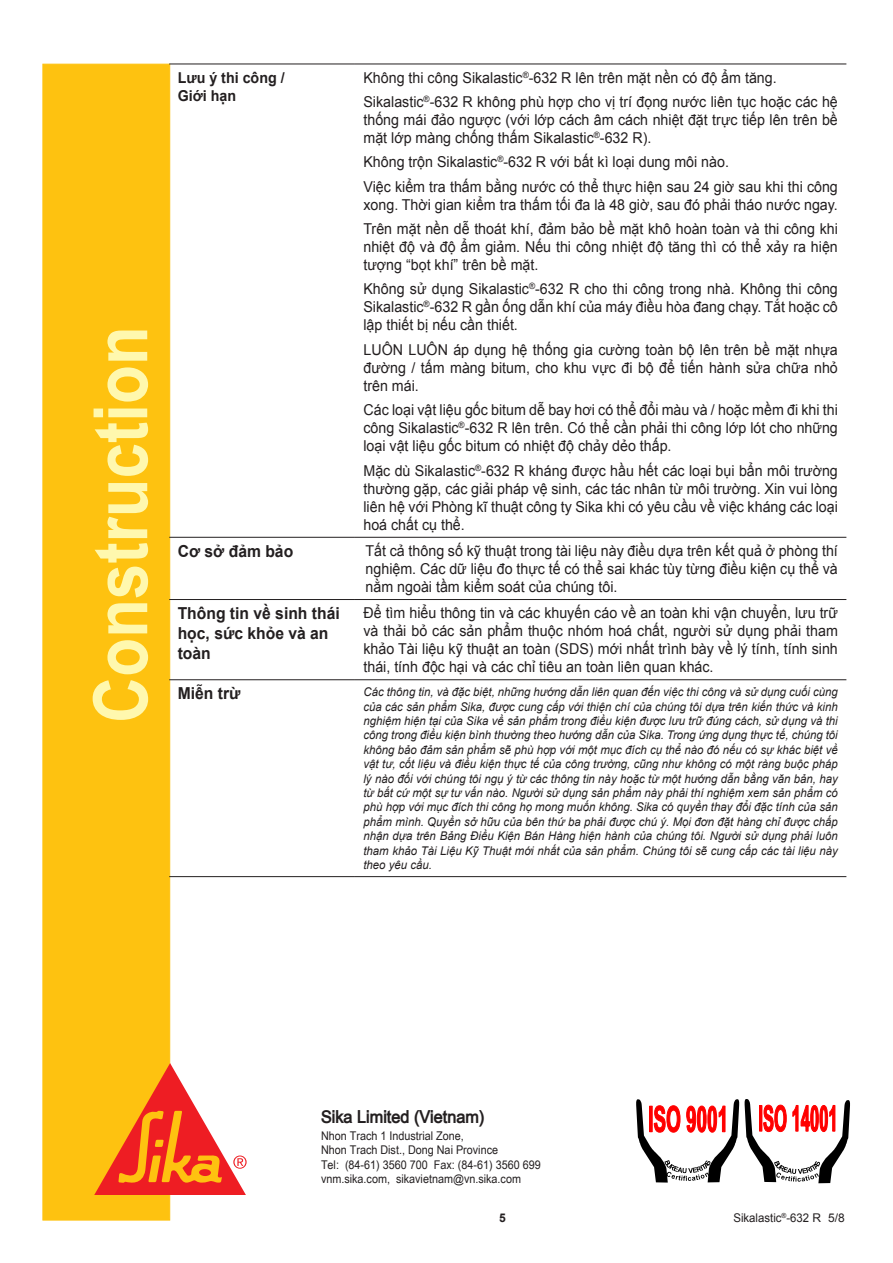
<style>
.page{position:relative;width:893px;height:1263px;background:#fff}
.page>*{position:absolute;margin:0;border:0;box-sizing:border-box;transform-origin:0 0}
.t1{font:700 75px "Arial";color:#fff8ae;scale:.85 1}
.t2{font:18px "VNI Arial Bold";color:#231f20}
.Sika_Topic{font:700 16.5px/19.8px "Arial";color:#231f20;scale:.95 1}
.Sika_Topic-2{font:15px/18px "Arial";color:#231f20;text-align:justify;scale:.95 1}
.Sika_Detail{font:15px/18px "Arial";color:#231f20;text-align:justify;scale:.95 1}
.Sika_Topic-3{font:700 15px "Arial";color:#231f20;scale:.95 1}
.t3{font:italic 12px/14.4px "Arial";color:#231f20;text-align:justify;scale:.95 1}
.t4{font:12px/14.4px "VNI Arial";color:#231f20}
.Sika_Detail-2{font:12px "Arial";color:#231f20;scale:.95 1}
.t5{font:700 12px "Arial";color:#231f20}
</style>
<div class="page">
<div style="left:43px;top:64px;width:127px;height:1156px;background:#fec210;border:1px solid #fec210"></div>
<svg style="left:94px;top:1063px;width:153px;height:132px"></svg>
<svg style="left:636px;top:1099px;width:103px;height:83px"></svg>
<svg style="left:745px;top:1099px;width:105px;height:84px"></svg>
<hr style="left:169px;top:599px;width:186px;height:1px;background:#231f20">
<hr style="left:355px;top:599px;width:491px;height:1px;background:#231f20">
<hr style="left:169px;top:679px;width:186px;height:1px;background:#231f20">
<hr style="left:355px;top:679px;width:491px;height:1px;background:#231f20">
<hr style="left:169px;top:876px;width:186px;height:1px;background:#231f20">
<hr style="left:355px;top:876px;width:491px;height:1px;background:#231f20">
<hr style="left:169px;top:537px;width:186px;height:1px;background:#231f20">
<hr style="left:355px;top:537px;width:491px;height:1px;background:#231f20">
<hr style="left:169px;top:64px;width:186px;height:1px;background:#231f20">
<hr style="left:355px;top:64px;width:491px;height:1px;background:#231f20">
<h1 class="t1" style="left:71px;top:723px;width:468px;rotate:-90deg">Construction</h1>
<p class="Sika_Topic-3" style="left:178px;top:67px;width:114px">Lưu ý thi công /</p>
<p class="Sika_Topic-3" style="left:178px;top:85px;width:63px">Giới hạn</p>
<p class="Sika_Topic-2" style="left:363px;top:68px;width:437px">Không thi công Sikalastic<sup>®</sup>-632 R lên trên mặt nền có độ ẩm tăng.</p>
<p class="Sika_Topic-2" style="left:363px;top:93px;width:501px">Sikalastic<sup>®</sup>-632 R không phù hợp cho vị trí đọng nước liên tục hoặc các hệ thống mái đảo ngược (với lớp cách âm cách nhiệt đặt trực tiếp lên trên bề mặt lớp màng chống thấm Sikalastic<sup>®</sup>-632 R).</p>
<p class="Sika_Topic-2" style="left:363px;top:153px;width:386px">Không trộn Sikalastic<sup>®</sup>-632 R với bất kì loại dung môi nào.</p>
<p class="Sika_Topic-2" style="left:363px;top:178px;width:501px">Việc kiểm tra thấm bằng nước có thể thực hiện sau 24 giờ sau khi thi công xong. Thời gian kiểm tra thấm tối đa là 48 giờ, sau đó phải tháo nước ngay.</p>
<p class="Sika_Topic-2" style="left:363px;top:220px;width:501px">Trên mặt nền dễ thoát khí, đảm bảo bề mặt khô hoàn toàn và thi công khi nhiệt độ và độ ẩm giảm. Nếu thi công nhiệt độ tăng thì có thể xảy ra hiện tượng “bọt khí” trên bề mặt.</p>
<p class="Sika_Topic-2" style="left:363px;top:280px;width:501px">Không sử dụng Sikalastic<sup>®</sup>-632 R cho thi công trong nhà. Không thi công Sikalastic<sup>®</sup>-632 R gần ống dẫn khí của máy điều hòa đang chạy. Tắt hoặc cô lập thiết bị nếu cần thiết.</p>
<p class="Sika_Topic-2" style="left:363px;top:341px;width:501px">LUÔN LUÔN áp dụng hệ thống gia cường toàn bộ lên trên bề mặt nhựa đường / tấm màng bitum, cho khu vực đi bộ để tiến hành sửa chữa nhỏ trên mái.</p>
<p class="Sika_Topic-2" style="left:363px;top:401px;width:501px">Các loại vật liệu gốc bitum dễ bay hơi có thể đổi màu và / hoặc mềm đi khi thi công Sikalastic<sup>®</sup>-632 R lên trên. Có thể cần phải thi công lớp lót cho những loại vật liệu gốc bitum có nhiệt độ chảy dẻo thấp.</p>
<p class="Sika_Topic-2" style="left:363px;top:461px;width:501px">Mặc dù Sikalastic<sup>®</sup>-632 R kháng được hầu hết các loại bụi bẩn môi trường thường gặp, các giải pháp vệ sinh, các tác nhân từ môi trường. Xin vui lòng liên hệ với Phòng kĩ thuật công ty Sika khi có yêu cầu về việc kháng các loại hoá chất cụ thể.</p>
<p class="Sika_Topic" style="left:178px;top:542px;width:123px">Cơ sở đảm bảo</p>
<p class="Sika_Detail" style="left:366px;top:542px;width:499px">Tất cả thông số kỹ thuật trong tài liệu này điều dựa trên kết quả ở phòng thí nghiệm. Các dữ liệu đo thực tế có thể sai khác tùy từng điều kiện cụ thể và nằm ngoài tầm kiểm soát của chúng tôi.</p>
<p class="Sika_Topic" style="left:178px;top:604px;width:172px">Thông tin về sinh thái học, sức khỏe và an toàn</p>
<p class="Sika_Topic-2" style="left:363px;top:604px;width:501px">Để tìm hiểu thông tin và các khuyến cáo về an toàn khi vận chuyển, lưu trữ và thải bỏ các sản phẩm thuộc nhóm hoá chất, người sử dụng phải tham khảo Tài liệu kỹ thuật an toàn (SDS) mới nhất trình bày về lý tính, tính sinh thái, tính độc hại và các chỉ tiêu an toàn liên quan khác.</p>
<p class="Sika_Topic" style="left:178px;top:684px;width:68px">Miễn trừ</p>
<p class="t3" style="left:363px;top:685px;width:501px">Các thông tin, và đặc biệt, những hướng dẫn liên quan đến việc thi công và sử dụng cuối cùng của các sản phẩm Sika, được cung cấp với thiện chí của chúng tôi dựa trên kiến thức và kinh nghiệm hiện tại của Sika về sản phẩm trong điều kiện được lưu trữ đúng cách, sử dụng và thi công trong điều kiện bình thường theo hướng dẫn của Sika. Trong ứng dụng thực tế, chúng tôi không bảo đảm sản phẩm sẽ phù hợp với một mục đích cụ thể nào đó nếu có sự khác biệt về vật tư, cốt liệu và điều kiện thực tế của công trường, cũng như không có một ràng buộc pháp lý nào đối với chúng tôi ngụ ý từ các thông tin này hoặc từ một hướng dẫn bằng văn bản, hay từ bất cứ một sự tư vấn nào. Người sử dụng sản phẩm này phải thí nghiệm xem sản phẩm có phù hợp với mục đích thi công họ mong muốn không. Sika có quyền thay đổi đặc tính của sản phẩm mình. Quyền sở hữu của bên thứ ba phải được chú ý. Mọi đơn đặt hàng chỉ được chấp nhận dựa trên Bảng Điều Kiện Bán Hàng hiện hành của chúng tôi. Người sử dụng phải luôn tham khảo Tài Liệu Kỹ Thuật mới nhất của sản phẩm. Chúng tôi sẽ cung cấp các tài liệu này theo yêu cầu.</p>
<p class="t2" style="left:321px;top:1104px;width:165px">Sika Limited (Vietnam)</p>
<p class="t4" style="left:321px;top:1127px;width:221px">Nhon Trach 1 Industrial Zone,<br>Nhon Trach Dist., Dong Nai Province<br>Tel: (84-61) 3560 700 Fax: (84-61) 3560 699 vnm.sika.com, sikavietnam@vn.sika.com</p>
<p class="t5" style="left:499px;top:1210px;width:8px">5</p>
<p class="Sika_Detail-2" style="left:733px;top:1210px;width:119px">Sikalastic<sup>®</sup>-632 R 5/8</p>
</div>
